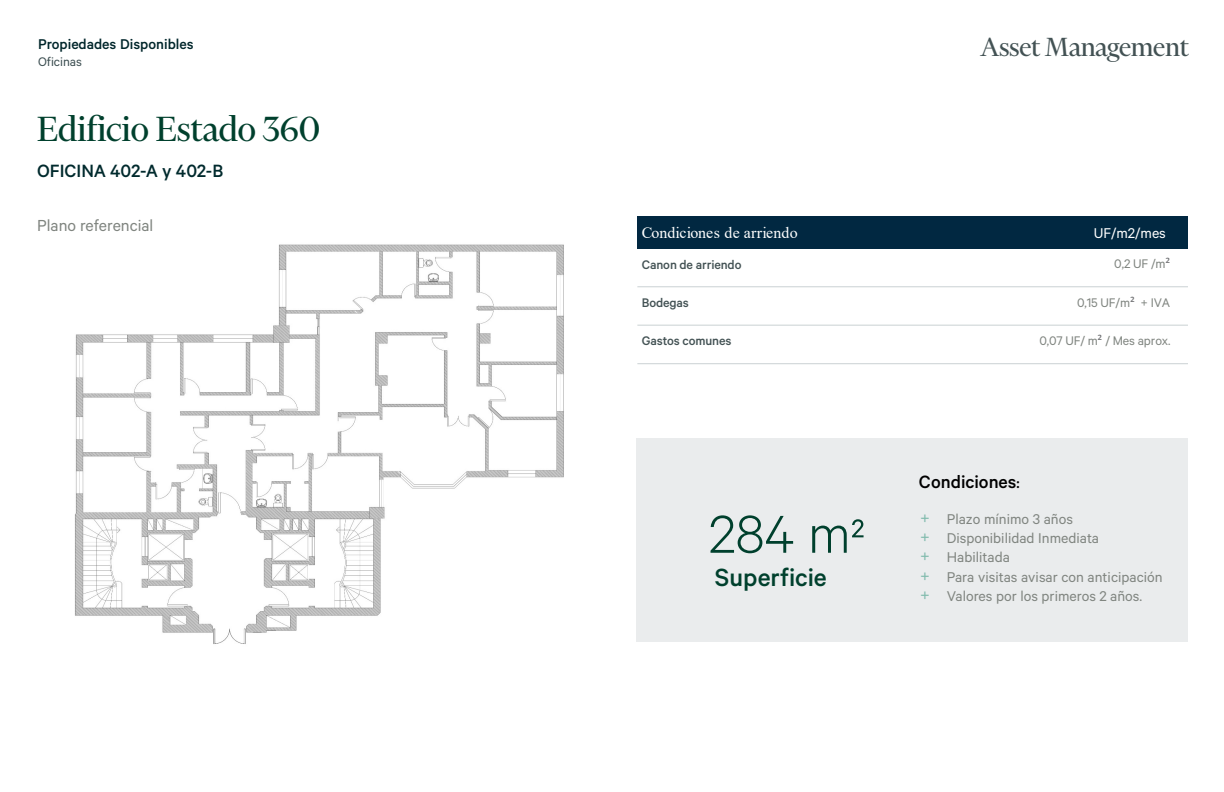
<style>
.page{position:relative;width:1224px;height:792px;background:#fff}
.page>*{position:absolute;margin:0;border:0;box-sizing:border-box;transform-origin:0 0}
.t1{font:300 60px "Calibre";color:#00402d}
.t2{font:40px "Financier Display";letter-spacing:-.005em;color:#00402d}
.t3{font:30px "Financier Display";letter-spacing:-.01em;color:#435254}
.t4{font:500 28px "Calibre";color:#00402d}
.t5{font:500 20px "Calibre";color:#002a2d}
.t6{font:500 20px "Calibre";color:#000}
.t7{font:18px "Calibre";color:#808580}
.t8{font:16px "Calibre";color:#808580}
.t9{font:500 16px "Calibre";color:#00262b}
.t10{font:16px "Times New Roman";letter-spacing:.01em;color:#fff}
.t11{font:16px "Calibre";color:#fff}
.t12{font:14px "Calibre";letter-spacing:-.01em;color:#808580}
.t13{font:500 14px "Calibre";letter-spacing:-.01em;color:#435254}
.t14{font:14px "Calibre";color:#3c4e51}
.s1{font-family:"Calibri";color:#6d6e71}
.s2{font-size:54px}
.s3{font-size:16px}
.s4{font-size:19.2px;color:#81bbad}
</style>
<div class="page">
<img style="left:75px;top:244px;width:489px;height:400px">
<div style="left:636px;top:438px;width:552px;height:204px;background:#eaeced"></div>
<div style="left:637px;top:216px;width:202px;height:32px;background:#012841"></div>
<div style="left:839px;top:216px;width:349px;height:32px;background:#012841"></div>
<hr style="left:637px;top:286px;width:551px;height:1px;background:#cad1d3">
<hr style="left:637px;top:325px;width:551px;height:1px;background:#cad1d3">
<hr style="left:637px;top:363px;width:551px;height:1px;background:#cad1d3">
<p class="t9" style="left:38px;top:34px;width:157px">Propiedades Disponibles</p>
<p class="t14" style="left:38px;top:54px;width:45px">Oficinas</p>
<p class="t2" style="left:37px;top:108px;width:285px">Edificio Estado 360</p>
<p class="t5" style="left:37px;top:159px;width:188px">OFICINA 402-A y 402-B</p>
<p class="t7" style="left:37px;top:215px;width:118px">Plano referencial</p>
<p class="t3" style="left:980px;top:31px;width:210px">Asset Management</p>
<p class="t10" style="left:642px;top:221px;width:157px">Condiciones de arriendo</p>
<p class="t11" style="left:1094px;top:224px;width:74px">UF/m2/mes</p>
<p class="t13" style="left:642px;top:256px;width:101px">Canon de arriendo</p>
<p class="t12" style="left:1114px;top:256px;width:57px">0,2 UF /m<span class="s1">²</span></p>
<p class="t13" style="left:642px;top:294px;width:49px">Bodegas</p>
<p class="t12" style="left:1077px;top:294px;width:95px">0,15 UF/m<span class="s1">²</span> + IVA</p>
<p class="t13" style="left:642px;top:333px;width:91px">Gastos comunes</p>
<p class="t12" style="left:1039px;top:332px;width:133px">0,07 UF/ m<span class="s1">²</span> / Mes aprox.</p>
<p class="t1" style="left:709px;top:499px;width:158px">284 m<span class="s2">²</span></p>
<p class="t4" style="left:715px;top:561px;width:113px">Superficie</p>
<p class="t6" style="left:919px;top:470px;width:102px">Condiciones<span class="s3">:</span></p>
<p class="t8" style="left:920px;top:510px;width:155px"><span class="s4">+</span> Plazo mínimo 3 años</p>
<p class="t8" style="left:920px;top:529px;width:181px"><span class="s4">+</span> Disponibilidad Inmediata</p>
<p class="t8" style="left:920px;top:548px;width:92px"><span class="s4">+</span> Habilitada</p>
<p class="t8" style="left:920px;top:567px;width:244px"><span class="s4">+</span> Para visitas avisar con anticipación</p>
<p class="t8" style="left:920px;top:586px;width:224px"><span class="s4">+</span> Valores por los primeros 2 años.</p>
</div>
